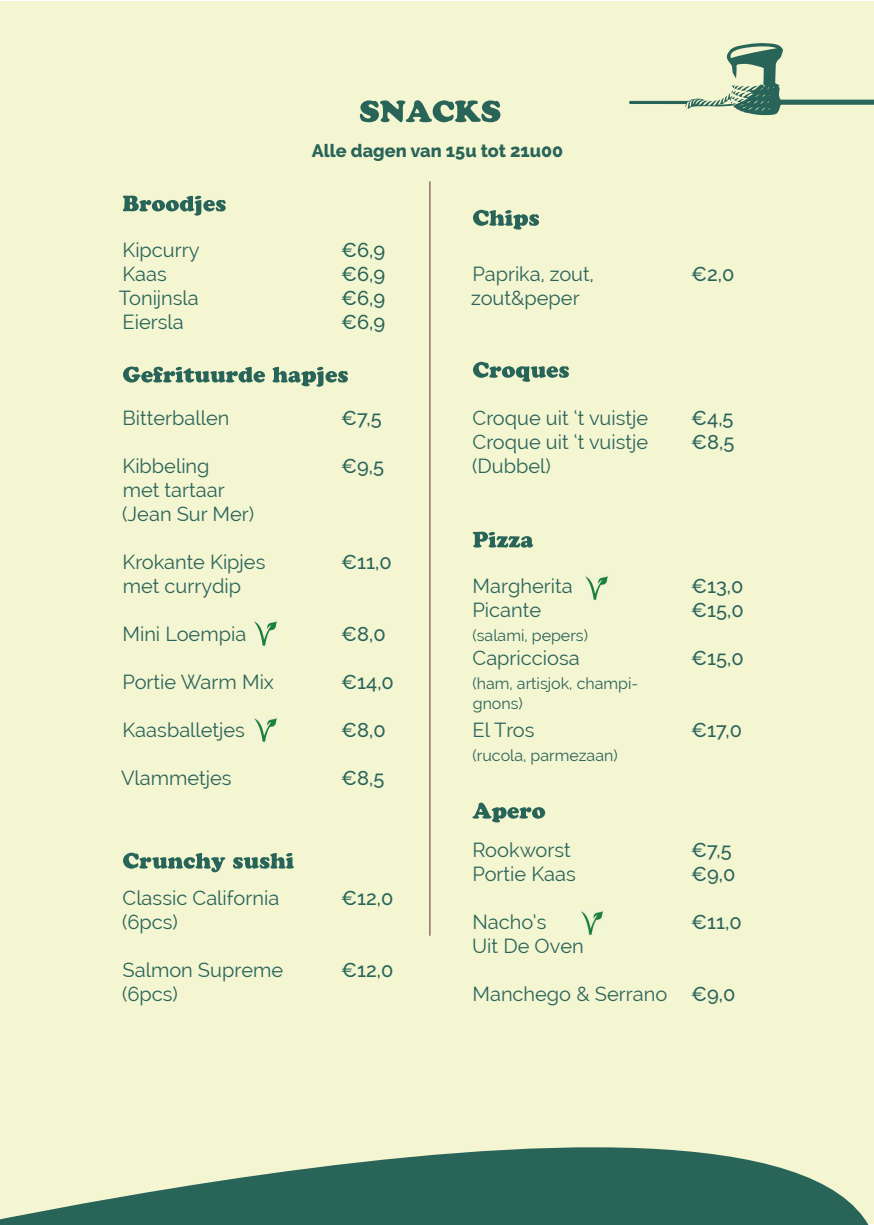
<style>
.page{position:relative;width:874px;height:1225px;background:#fff}
.page>*{position:absolute;margin:0;border:0;box-sizing:border-box;transform-origin:0 0}
.t1{font:20px/24px "Raleway";color:#2b645a}
.t2{font:500 20px/24px "Raleway";color:#2b645a}
.t3{font:20px/24px "Raleway";color:#296459}
.t4{font:500 20px/24px "Raleway";color:#296459;text-align:justify}
.t5{font:800 18px "Raleway";color:#296459}
.t6{font:16px/20px "Raleway";color:#2b645a}
</style>
<div class="page">
<div style="left:0;top:1px;width:872px;height:1223px;background:#f4f6d2"></div>
<svg style="left:123px;top:196px;width:102px;height:20px"></svg>
<svg style="left:123px;top:852px;width:102px;height:20px"></svg>
<svg style="left:233px;top:853px;width:61px;height:15px"></svg>
<svg style="left:359px;top:100px;width:141px;height:22px"></svg>
<svg style="left:473px;top:210px;width:65px;height:20px"></svg>
<svg style="left:472px;top:802px;width:73px;height:20px"></svg>
<svg style="left:473px;top:362px;width:95px;height:20px"></svg>
<svg style="left:472px;top:531px;width:61px;height:17px"></svg>
<svg style="left:123px;top:366px;width:142px;height:16px"></svg>
<svg style="left:272px;top:367px;width:75px;height:20px"></svg>
<hr style="left:429px;top:181px;width:1px;height:754px;background:#622d35">
<img style="left:254px;top:621px;width:23px;height:25px">
<img style="left:254px;top:718px;width:23px;height:24px">
<img style="left:585px;top:576px;width:23px;height:24px">
<img style="left:581px;top:911px;width:22px;height:24px">
<svg style="left:629px;top:1px;width:244px;height:196px"></svg>
<svg style="left:0;top:991px;width:873px;height:234px"></svg>
<p class="t5" style="left:311px;top:141px;width:253px">Alle dagen van 15u tot 21u00</p>
<p class="t3" style="left:119px;top:238px;width:82px">Kipcurry<br>Kaas<br>Tonijnsla<br>Eiersla</p>
<p class="t1" style="left:122px;top:406px;width:108px">Bitterballen</p>
<p class="t1" style="left:122px;top:454px;width:133px">Kibbeling<br>met tartaar (Jean Sur Mer)</p>
<p class="t1" style="left:122px;top:550px;width:144px">Krokante Kipjes met currydip</p>
<p class="t1" style="left:122px;top:622px;width:125px">Mini Loempia</p>
<p class="t1" style="left:122px;top:670px;width:153px">Portie Warm Mix</p>
<p class="t1" style="left:122px;top:718px;width:124px">Kaasballetjes</p>
<p class="t1" style="left:121px;top:766px;width:112px">Vlammetjes</p>
<p class="t3" style="left:122px;top:886px;width:159px">Classic California (6pcs)</p>
<p class="t3" style="left:122px;top:958px;width:162px">Salmon Supreme (6pcs)</p>
<p class="t4" style="left:341px;top:238px;width:46px">€6,9 €6,9 €6,9 €6,9</p>
<p class="t2" style="left:341px;top:406px;width:42px">€7,5</p>
<p class="t2" style="left:341px;top:454px;width:44px">€9,5</p>
<p class="t2" style="left:341px;top:550px;width:52px">€11,0</p>
<p class="t2" style="left:341px;top:622px;width:46px">€8,0</p>
<p class="t2" style="left:341px;top:670px;width:54px">€14,0</p>
<p class="t2" style="left:341px;top:718px;width:46px">€8,0</p>
<p class="t2" style="left:341px;top:766px;width:45px">€8,5</p>
<p class="t4" style="left:341px;top:886px;width:54px">€12,0</p>
<p class="t4" style="left:341px;top:958px;width:54px">€12,0</p>
<p class="t1" style="left:471px;top:262px;width:124px">Paprika, zout, zout&amp;peper</p>
<p class="t1" style="left:472px;top:406px;width:177px;text-align:justify">Croque uit ‘t vuistje Croque uit ‘t vuistje (Dubbel)</p>
<p class="t2" style="left:691px;top:262px;width:45px">€2,0</p>
<p class="t2" style="left:691px;top:406px;width:45px">€4,5 €8,5</p>
<p class="t1" style="left:472px;top:574px;width:102px">Margherita<br>Picante</p>
<p class="t6" style="left:472px;top:625px;width:117px">(salami, pepers)</p>
<p class="t1" style="left:472px;top:646px;width:109px">Capricciosa</p>
<p class="t6" style="left:472px;top:673px;width:167px">(ham, artisjok, champi&shy;gnons)</p>
<p class="t1" style="left:472px;top:718px;width:64px">El Tros</p>
<p class="t6" style="left:472px;top:745px;width:147px">(rucola, parmezaan)</p>
<p class="t2" style="left:691px;top:574px;width:54px">€13,0 €15,0</p>
<p class="t2" style="left:691px;top:646px;width:54px">€15,0</p>
<p class="t2" style="left:691px;top:718px;width:52px">€17,0</p>
<p class="t1" style="left:472px;top:838px;width:105px">Rookworst<br>Portie Kaas</p>
<p class="t1" style="left:472px;top:910px;width:113px">Nacho’s<br>Uit De Oven</p>
<p class="t1" style="left:472px;top:982px;width:196px">Manchego &amp; Serrano</p>
<p class="t2" style="left:691px;top:838px;width:46px">€7,5 €9,0</p>
<p class="t2" style="left:691px;top:910px;width:52px">€11,0</p>
<p class="t2" style="left:691px;top:982px;width:46px">€9,0</p>
</div>
